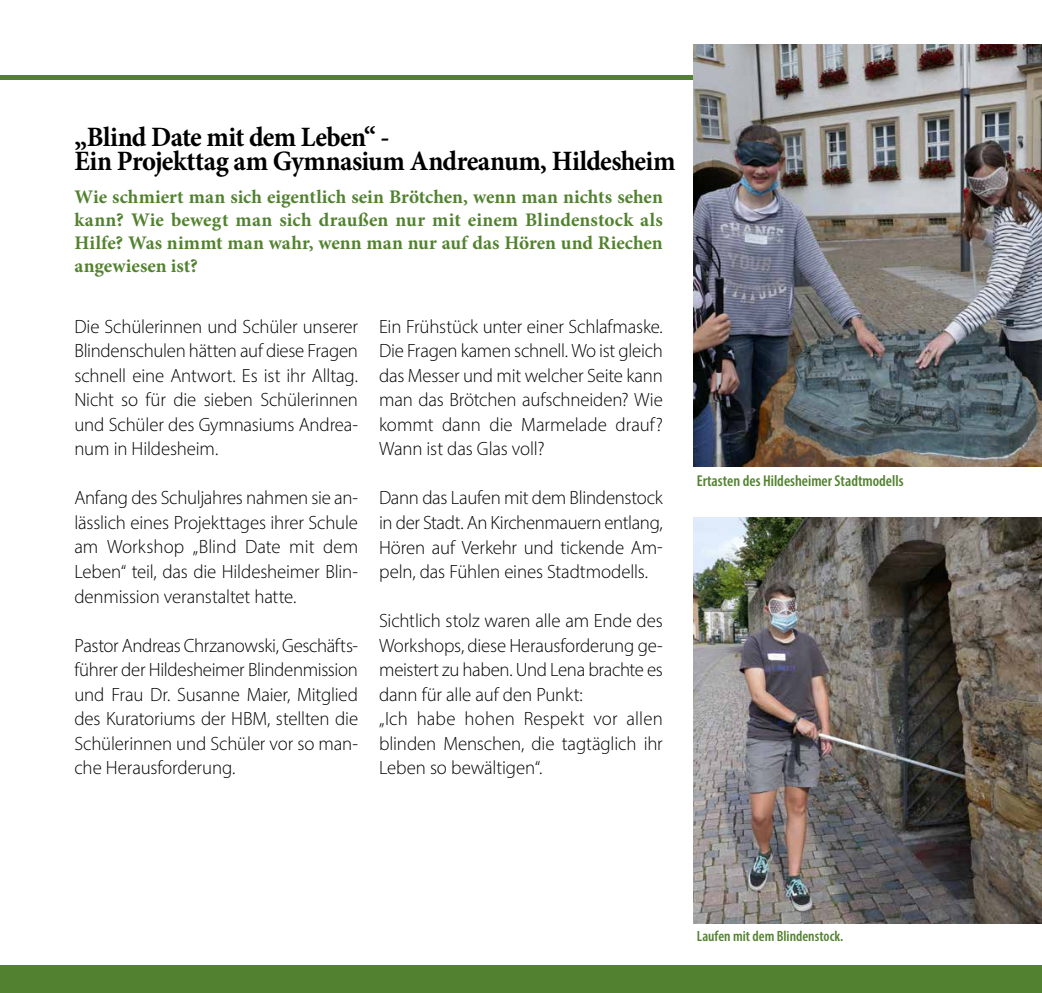
<style>
.page{position:relative;width:1042px;height:993px;background:#fff}
.page>*{position:absolute;margin:0;border:0;box-sizing:border-box;transform-origin:0 0}
.t1{font:700 28px/24.5px "Minion Pro";letter-spacing:-.02em;color:#000;scale:.95 1}
.t2{font:300 19.25px/24.5px "Myriad Pro";letter-spacing:-.01em;color:#000;text-align:justify}
.t3{font:700 19.25px/23.1px "Minion Pro";color:#52822f;text-align:justify}
.t4{font:600 condensed 15.75px "Myriad Pro";color:#52822f}
.t5{font:600 condensed 14.88px "Myriad Pro";color:#52822f}
</style>
<div class="page">
<div style="left:0;top:75px;width:1042px;height:5px;background:#52822f"></div>
<div style="left:0;top:964px;width:1042px;height:28px;background:#52822f"></div>
<img style="left:694px;top:45px;width:348px;height:421px">
<img style="left:694px;top:517px;width:348px;height:406px">
<h1 class="t1" style="left:74px;top:124px;width:634px">„Blind Date mit dem Leben“ -<br>Ein Projekttag am Gymnasium Andreanum, Hildesheim</h1>
<p class="t3" style="left:74px;top:185px;width:590px">Wie schmiert man sich eigentlich sein Brötchen, wenn man nichts sehen kann? Wie bewegt man sich draußen nur mit einem Blindenstock als Hilfe? Was nimmt man wahr, wenn man nur auf das Hören und Riechen angewiesen ist?</p>
<p class="t2" style="left:74px;top:314px;width:285px">Die Schülerinnen und Schüler unserer Blindenschulen hätten auf diese Fragen schnell eine Antwort. Es ist ihr Alltag.<br>Nicht so für die sieben Schülerinnen und Schüler des Gymnasiums Andrea&shy;num in Hildesheim.</p>
<p class="t2" style="left:74px;top:485px;width:285px">Anfang des Schuljahres nahmen sie an&shy;lässlich eines Projekttages ihrer Schule am Workshop „Blind Date mit dem Leben“ teil, das die Hildesheimer Blin&shy;denmission veranstaltet hatte.</p>
<p class="t2" style="left:74px;top:632px;width:285px">Pastor Andreas Chrzanowski, Geschäfts&shy;führer der Hildesheimer Blindenmission und Frau Dr. Susanne Maier, Mitglied des Kuratoriums der HBM, stellten die Schülerinnen und Schüler vor so man&shy;che Herausforderung.</p>
<p class="t2" style="left:379px;top:314px;width:285px">Ein Frühstück unter einer Schlafmaske.<br>Die Fragen kamen schnell. Wo ist gleich das Messer und mit welcher Seite kann man das Brötchen aufschneiden? Wie kommt dann die Marmelade drauf?<br>Wann ist das Glas voll?</p>
<p class="t2" style="left:379px;top:485px;width:285px">Dann das Laufen mit dem Blindenstock in der Stadt. An Kirchenmauern entlang, Hören auf Verkehr und tickende Am&shy;peln, das Fühlen eines Stadtmodells.</p>
<p class="t2" style="left:379px;top:608px;width:285px;text-align:left">Sichtlich stolz waren alle am Ende des Workshops, diese Herausforderung ge&shy;meistert zu haben. Und Lena brachte es dann für alle auf den Punkt:<br>„Ich habe hohen Respekt vor allen blinden Menschen, die tagtäglich ihr Leben so bewältigen“.</p>
<p class="t4" style="left:697px;top:471px;width:208px">Ertasten des Hildesheimer Stadtmodells</p>
<p class="t5" style="left:697px;top:926px;width:148px">Laufen mit dem Blindenstock.</p>
</div>
